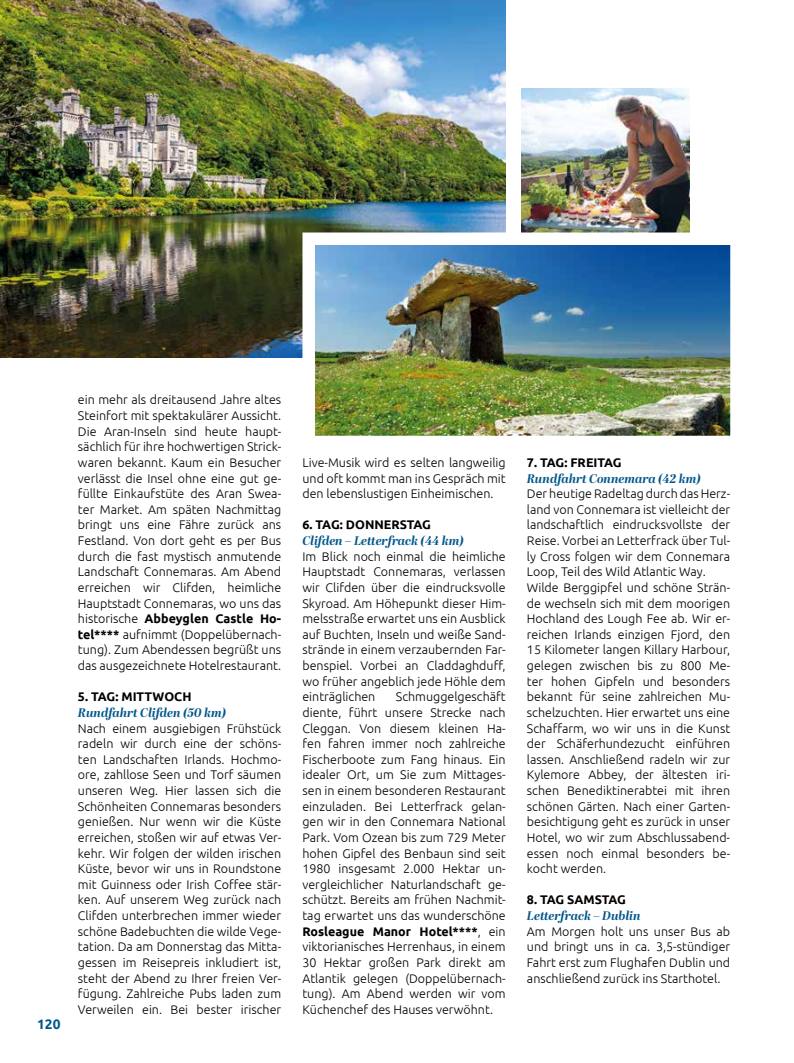
<style>
.page{position:relative;width:794px;height:1063px;background:#fff}
.page>*{position:absolute;margin:0;border:0;box-sizing:border-box;transform-origin:0 0}
.t1{font:700 13.75px "Ubuntu";color:#00568b}
.t2{font:300 12.5px/15.6px "Ubuntu";color:#000;text-align:justify}
.t3{font:italic 700 12.5px "Abril Display";color:#00568b}
.t4{font:700 12.5px "Ubuntu";color:#000}
.t5{font:700 12.5px "Ubuntu";letter-spacing:-.025em;color:#000}
.s1{font-weight:700}
</style>
<div class="page">
<img style="left:521px;top:89px;width:168px;height:143px">
<img style="left:0;top:0;width:506px;height:358px">
<img style="left:315px;top:245px;width:414px;height:190px">
<p class="t1" style="left:37px;top:1016px;width:25px">120</p>
<p class="t2" style="left:78px;top:392px;width:205px">ein mehr als dreitausend Jahre altes Steinfort mit spektakulärer Aussicht.<br>Die Aran-Inseln sind heute haupt&shy;sächlich für ihre hochwertigen Strick&shy;waren bekannt. Kaum ein Besucher verlässt die Insel ohne eine gut ge&shy;füllte Einkaufstüte des Aran Swea&shy;ter Market. Am späten Nachmittag bringt uns eine Fähre zurück ans Festland. Von dort geht es per Bus durch die fast mystisch anmutende Landschaft Connemaras. Am Abend erreichen wir Clifden, heimliche Hauptstadt Connemaras, wo uns das historische <span class="s1">Abbeyglen Castle Ho&shy;tel****</span> aufnimmt (Doppelübernach&shy;tung). Zum Abendessen begrüßt uns das ausgezeichnete Hotelrestaurant.</p>
<p class="t4" style="left:78px;top:689px;width:115px">5. TAG: MITTWOCH</p>
<p class="t3" style="left:78px;top:704px;width:150px">Rundfahrt Clifden (50 km)</p>
<p class="t2" style="left:78px;top:720px;width:205px">Nach einem ausgiebigen Frühstück radeln wir durch eine der schöns&shy;ten Landschaften Irlands. Hochmo&shy;ore, zahllose Seen und Torf säumen unseren Weg. Hier lassen sich die Schönheiten Connemaras besonders genießen. Nur wenn wir die Küste erreichen, stoßen wir auf etwas Ver&shy;kehr. Wir folgen der wilden irischen Küste, bevor wir uns in Roundstone mit Guinness oder Irish Coffee stär&shy;ken. Auf unserem Weg zurück nach Clifden unterbrechen immer wieder schöne Badebuchten die wilde Vege&shy;tation. Da am Donnerstag das Mitta&shy;gessen im Reisepreis inkludiert ist, steht der Abend zu Ihrer freien Ver&shy;fügung. Zahlreiche Pubs laden zum Verweilen ein. Bei bester irischer</p>
<p class="t2" style="left:302px;top:454px;width:205px">Live-Musik wird es selten langweilig und oft kommt man ins Gespräch mit den lebenslustigen Einheimischen.</p>
<p class="t4" style="left:302px;top:517px;width:130px">6. TAG: DONNERSTAG</p>
<p class="t3" style="left:302px;top:532px;width:163px">Clifden – Letterfrack (44 km)</p>
<p class="t2" style="left:302px;top:548px;width:205px">Im Blick noch einmal die heimliche Hauptstadt Connemaras, verlassen wir Clifden über die eindrucksvolle Skyroad. Am Höhepunkt dieser Him&shy;melsstraße erwartet uns ein Ausblick auf Buchten, Inseln und weiße Sand&shy;strände in einem verzaubernden Far&shy;benspiel. Vorbei an Claddaghduff, wo früher angeblich jede Höhle dem einträglichen</p>
<p class="t2" style="left:302px;top:689px;width:205px;text-indent:93px">Schmuggelgeschäft diente, führt unsere Strecke nach Cleggan. Von diesem kleinen Ha&shy;fen fahren immer noch zahlreiche Fischerboote zum Fang hinaus. Ein idealer Ort, um Sie zum Mittages&shy;sen in einem besonderen Restaurant einzuladen. Bei Letterfrack gelan&shy;gen wir in den Connemara National Park. Vom Ozean bis zum 729 Meter hohen Gipfel des Benbaun sind seit 1980 insgesamt 2.000 Hektar un&shy;vergleichlicher Naturlandschaft ge&shy;schützt. Bereits am frühen Nachmit&shy;tag erwartet uns das wunderschöne <span class="s1">Rosleague Manor Hotel****</span>, ein viktorianisches Herrenhaus, in einem 30 Hektar großen Park direkt am Atlantik gelegen (Doppelübernach&shy;tung). Am Abend werden wir vom Küchenchef des Hauses verwöhnt.</p>
<p class="t4" style="left:527px;top:455px;width:96px">7. TAG: FREITAG</p>
<p class="t3" style="left:527px;top:469px;width:175px">Rundfahrt Connemara (42 km)</p>
<p class="t2" style="left:527px;top:486px;width:205px;text-align:left">Der heutige Radeltag durch das Herz&shy;land von Connemara ist vielleicht der landschaftlich eindrucksvollste der Reise. Vorbei an Letterfrack über Tul&shy;ly Cross folgen wir dem Connemara Loop, Teil des Wild Atlantic Way.<br>Wilde Berggipfel und schöne Strän&shy;de wechseln sich mit dem moorigen Hochland des Lough Fee ab. Wir er&shy;reichen Irlands einzigen Fjord, den 15 Kilometer langen Killary Harbour, gelegen zwischen bis zu 800 Me&shy;ter hohen Gipfeln und besonders bekannt für seine zahlreichen Mu&shy;schelzuchten. Hier erwartet uns eine Schaffarm, wo wir uns in die Kunst der Schäferhundezucht einführen lassen. Anschließend radeln wir zur Kylemore Abbey, der ältesten iri&shy;schen Benediktinerabtei mit ihren schönen Gärten. Nach einer Garten&shy;besichtigung geht es zurück in unser Hotel, wo wir zum Abschlussabend&shy;essen noch einmal besonders be&shy;kocht werden.</p>
<p class="t5" style="left:527px;top:892px;width:100px">8. TAG SAMSTAG</p>
<p class="t3" style="left:527px;top:907px;width:115px">Letterfrack – Dublin</p>
<p class="t2" style="left:527px;top:923px;width:205px">Am Morgen holt uns unser Bus ab und bringt uns in ca. 3,5-stündiger Fahrt erst zum Flughafen Dublin und anschließend zurück ins Starthotel.</p>
</div>
